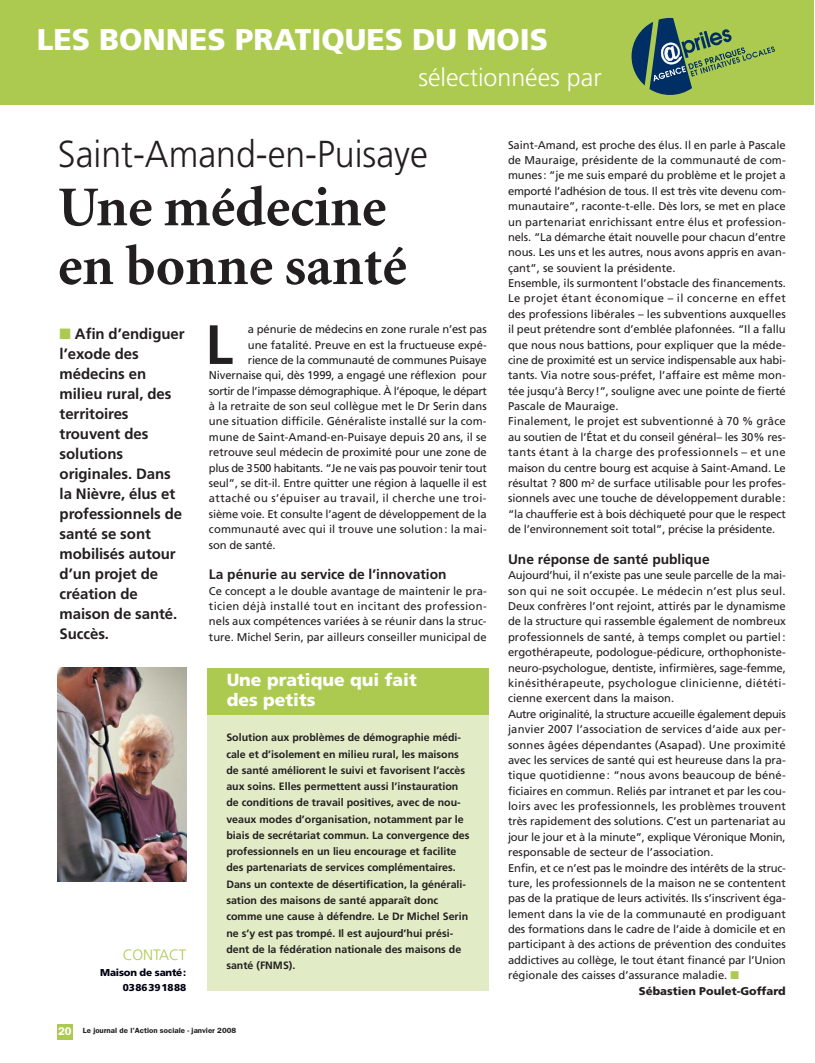
<style>
.page{position:relative;width:815px;height:1063px;background:#fff}
.page>*{position:absolute;margin:0;border:0;box-sizing:border-box;transform-origin:0 0}
.t1{font:700 56.25px/58.8px "Minion";color:#231f20}
.t2{font:700 55.25px "Frutiger";color:#231f20}
.t3{font:300 37.5px "Frutiger";color:#231f20;scale:.95 1}
.t4{font:900 30px "Frutiger";color:#fff}
.t5{font:300 25px "Frutiger";color:#fff}
.t6{font:900 17.5px/20px "Frutiger";color:#fff}
.t7{font:700 15px/20px "Frutiger";letter-spacing:-.005em;color:#231f20}
.t8{font:300 15px "Frutiger";letter-spacing:-.015em;color:#adca50}
.t9{font:700 13.75px "Frutiger";color:#231f20}
.t10{font:11.25px/15.4px "Frutiger";letter-spacing:-.005em;color:#231f20;text-align:justify}
.t11{font:11.25px "Frutiger";letter-spacing:.015em;color:#231f20}
.t12{font:11.25px "Frutiger";letter-spacing:-.03em;color:#231f20}
.t13{font:11.25px "Frutiger";letter-spacing:-.035em;color:#231f20}
.t14{font:11.25px "Frutiger";letter-spacing:.025em;color:#231f20}
.t15{font:11.25px "Frutiger";letter-spacing:.035em;color:#231f20}
.t16{font:11.25px "Frutiger";letter-spacing:.02em;color:#231f20}
.t17{font:900 11.25px "Frutiger";color:#231f20}
.t18{font:700 10.62px/16.2px "Frutiger";color:#231f20}
.t19{font:900 10px/15.4px "Frutiger";letter-spacing:-.02em;color:#000012;text-align:right}
.t20{font:600 7.5px "Franklin Gothic";color:#231f20;scale:1.05 1}
.s1{color:#adca50}
.s2{font-size:11.25px;color:#fff}
</style>
<div class="page">
<div style="left:57px;top:1023px;width:16px;height:16px;background:#adca50"></div>
<div style="left:0;top:0;width:814px;height:105px;background:#adca50"></div>
<svg style="left:632px;top:18px;width:143px;height:77px"></svg>
<div style="left:208px;top:714px;width:281px;height:276px;background:#e1ebc6"></div>
<div style="left:208px;top:668px;width:281px;height:47px;background:#adca50"></div>
<img style="left:58px;top:668px;width:129px;height:213px">
<h3 class="t4" style="left:37px;top:28px;width:513px">LES BONNES PRATIQUES DU MOIS</h3>
<h3 class="t5" style="left:418px;top:67px;width:185px">sélectionnées par</h3>
<h3 class="t3" style="left:58px;top:138px;width:391px">Saint-Amand-en-Puisaye</h3>
<h1 class="t1" style="left:58px;top:183px;width:350px">Une médecine en bonne santé</h1>
<h3 class="t7" style="left:60px;top:324px;width:127px"><span class="s1">■</span> Afin d’endiguer l’exode des médecins en milieu rural, des territoires trouvent des solutions originales. Dans la Nièvre, élus et professionnels de santé se sont mobilisés autour d’un projet de création de maison de santé.<br>Succès.</h3>
<h3 class="t8" style="left:123px;top:949px;width:65px">CONTACT</h3>
<p class="t19" style="left:100px;top:965px;width:88px">Maison de santé:<br>0386391888</p>
<h2 class="t2" style="left:205px;top:322px;width:29px">L</h2>
<p class="t10" style="left:248px;top:322px;width:240px">a pénurie de médecins en zone rurale n’est pas</p>
<p class="t10" style="left:248px;top:338px;width:240px">une fatalité. Preuve en est la fructueuse expé-</p>
<p class="t10" style="left:248px;top:353px;width:240px">rience de la communauté de communes Puisaye</p>
<p class="t10" style="left:209px;top:368px;width:279px">Nivernaise qui, dès 1999, a engagé une réflexion pour</p>
<p class="t13" style="left:209px;top:386px;width:279px">sortir de l’impasse démographique. À l’époque, le départ</p>
<p class="t10" style="left:209px;top:399px;width:279px">à la retraite de son seul collègue met le Dr Serin dans</p>
<p class="t10" style="left:209px;top:415px;width:279px">une situation difficile. Généraliste installé sur la com-</p>
<p class="t10" style="left:209px;top:430px;width:279px">mune de Saint-Amand-en-Puisaye depuis 20 ans, il se</p>
<p class="t10" style="left:209px;top:445px;width:279px">retrouve seul médecin de proximité pour une zone de</p>
<p class="t12" style="left:209px;top:463px;width:279px">plus de 3500 habitants. “Je ne vais pas pouvoir tenir tout</p>
<p class="t10" style="left:209px;top:476px;width:279px">seul”, se dit-il. Entre quitter une région à laquelle il est</p>
<p class="t15" style="left:209px;top:494px;width:279px">attaché ou s’épuiser au travail, il cherche une troi-</p>
<p class="t10" style="left:209px;top:507px;width:279px">sième voie. Et consulte l’agent de développement de la</p>
<p class="t10" style="left:209px;top:522px;width:279px">communauté avec qui il trouve une solution: la mai-</p>
<p class="t10" style="left:209px;top:538px;width:68px">son de santé.</p>
<p class="t9" style="left:209px;top:569px;width:239px">La pénurie au service de l’innovation</p>
<p class="t10" style="left:209px;top:584px;width:279px">Ce concept a le double avantage de maintenir le pra&shy;ticien déjà installé tout en incitant des profession&shy;nels aux compétences variées à se réunir dans la struc&shy;ture. Michel Serin, par ailleurs conseiller municipal de</p>
<h3 class="t6" style="left:227px;top:671px;width:192px">Une pratique qui fait des petits</h3>
<p class="t18" style="left:226px;top:730px;width:245px">Solution aux problèmes de démographie médi&shy;cale et d’isolement en milieu rural, les maisons de santé améliorent le suivi et favorisent l’accès aux soins. Elles permettent aussi l’instauration de conditions de travail positives, avec de nou&shy;veaux modes d’organisation, notamment par le biais de secrétariat commun. La convergence des professionnels en un lieu encourage et facilite des partenariats de services complémentaires.<br>Dans un contexte de désertification, la générali&shy;sation des maisons de santé apparaît donc comme une cause à défendre. Le Dr Michel Serin ne s’y est pas trompé. Il est aujourd’hui prési&shy;dent de la fédération nationale des maisons de santé (FNMS).</p>
<p class="t20" style="left:58px;top:1027px;width:171px"><span class="s2">20</span> Le journal de l’Action sociale - janvier 2008</p>
<p class="t10" style="left:508px;top:138px;width:279px;text-align:left">Saint-Amand, est proche des élus. Il en parle à Pascale de Mauraige, présidente de la communauté de com&shy;munes: “je me suis emparé du problème et le projet a emporté l’adhésion de tous. Il est très vite devenu com&shy;munautaire”, raconte-t-elle. Dès lors, se met en place un partenariat enrichissant entre élus et profession&shy;nels. “La démarche était nouvelle pour chacun d’entre nous. Les uns et les autres, nous avons appris en avan&shy;çant”, se souvient la présidente.<br>Ensemble, ils surmontent l’obstacle des financements.<br>Le projet étant économique – il concerne en effet des professions libérales – les subventions auxquelles il peut prétendre sont d’emblée plafonnées. “Il a fallu que nous nous battions, pour expliquer que la méde&shy;cine de proximité est un service indispensable aux habi&shy;tants. Via notre sous-préfet, l’affaire est même mon&shy;tée jusqu’à Bercy!”, souligne avec une pointe de fierté Pascale de Mauraige.<br>Finalement, le projet est subventionné à 70 % grâce au soutien de l’État et du conseil général– les 30% res&shy;tants étant à la charge des professionnels – et une maison du centre bourg est acquise à Saint-Amand. Le résultat ? 800 m<sup>2</sup> de surface utilisable pour les profes&shy;sionnels avec une touche de développement durable: “la chaufferie est à bois déchiqueté pour que le respect de l’environnement soit total”, précise la présidente.</p>
<p class="t9" style="left:508px;top:553px;width:203px">Une réponse de santé publique</p>
<p class="t10" style="left:508px;top:568px;width:279px">Aujourd’hui, il n’existe pas une seule parcelle de la mai-</p>
<p class="t16" style="left:508px;top:586px;width:279px">son qui ne soit occupée. Le médecin n’est plus seul.</p>
<p class="t10" style="left:508px;top:599px;width:279px">Deux confrères l’ont rejoint, attirés par le dynamisme</p>
<p class="t10" style="left:508px;top:614px;width:279px">de la structure qui rassemble également de nombreux</p>
<p class="t10" style="left:508px;top:630px;width:279px">professionnels de santé, à temps complet ou partiel:</p>
<p class="t10" style="left:508px;top:645px;width:279px">ergothérapeute, podologue-pédicure, orthophoniste-</p>
<p class="t10" style="left:508px;top:661px;width:279px">neuro-psychologue, dentiste, infirmières, sage-femme,</p>
<p class="t14" style="left:508px;top:678px;width:279px">kinésithérapeute, psychologue clinicienne, diététi-</p>
<p class="t10" style="left:508px;top:691px;width:168px">cienne exercent dans la maison.</p>
<p class="t12" style="left:508px;top:709px;width:279px">Autre originalité, la structure accueille également depuis</p>
<p class="t10" style="left:508px;top:722px;width:279px">janvier 2007 l’association de services d’aide aux per-</p>
<p class="t11" style="left:508px;top:740px;width:279px">sonnes âgées dépendantes (Asapad). Une proximité</p>
<p class="t10" style="left:508px;top:753px;width:279px">avec les services de santé qui est heureuse dans la pra-</p>
<p class="t11" style="left:508px;top:770px;width:279px">tique quotidienne: “nous avons beaucoup de béné-</p>
<p class="t10" style="left:508px;top:784px;width:279px">ficiaires en commun. Reliés par intranet et par les cou-</p>
<p class="t11" style="left:508px;top:801px;width:279px">loirs avec les professionnels, les problèmes trouvent</p>
<p class="t10" style="left:508px;top:814px;width:279px">très rapidement des solutions. C’est un partenariat au</p>
<p class="t10" style="left:508px;top:830px;width:279px">jour le jour et à la minute”, explique Véronique Monin,</p>
<p class="t10" style="left:508px;top:845px;width:207px">responsable de secteur de l’association.</p>
<p class="t10" style="left:508px;top:860px;width:280px">Enfin, et ce n’est pas le moindre des intérêts de la struc-</p>
<p class="t10" style="left:508px;top:876px;width:279px">ture, les professionnels de la maison ne se contentent</p>
<p class="t10" style="left:508px;top:891px;width:279px">pas de la pratique de leurs activités. Ils s’inscrivent éga-</p>
<p class="t10" style="left:508px;top:907px;width:279px">lement dans la vie de la communauté en prodiguant</p>
<p class="t10" style="left:508px;top:922px;width:279px">des formations dans le cadre de l’aide à domicile et en</p>
<p class="t10" style="left:508px;top:937px;width:279px">participant à des actions de prévention des conduites</p>
<p class="t10" style="left:508px;top:953px;width:279px">addictives au collège, le tout étant financé par l’Union</p>
<p class="t10" style="left:508px;top:968px;width:233px">régionale des caisses d’assurance maladie. <span class="s1">■</span></p>
<p class="t17" style="left:639px;top:986px;width:148px">Sébastien Poulet-Goffard</p>
</div>
